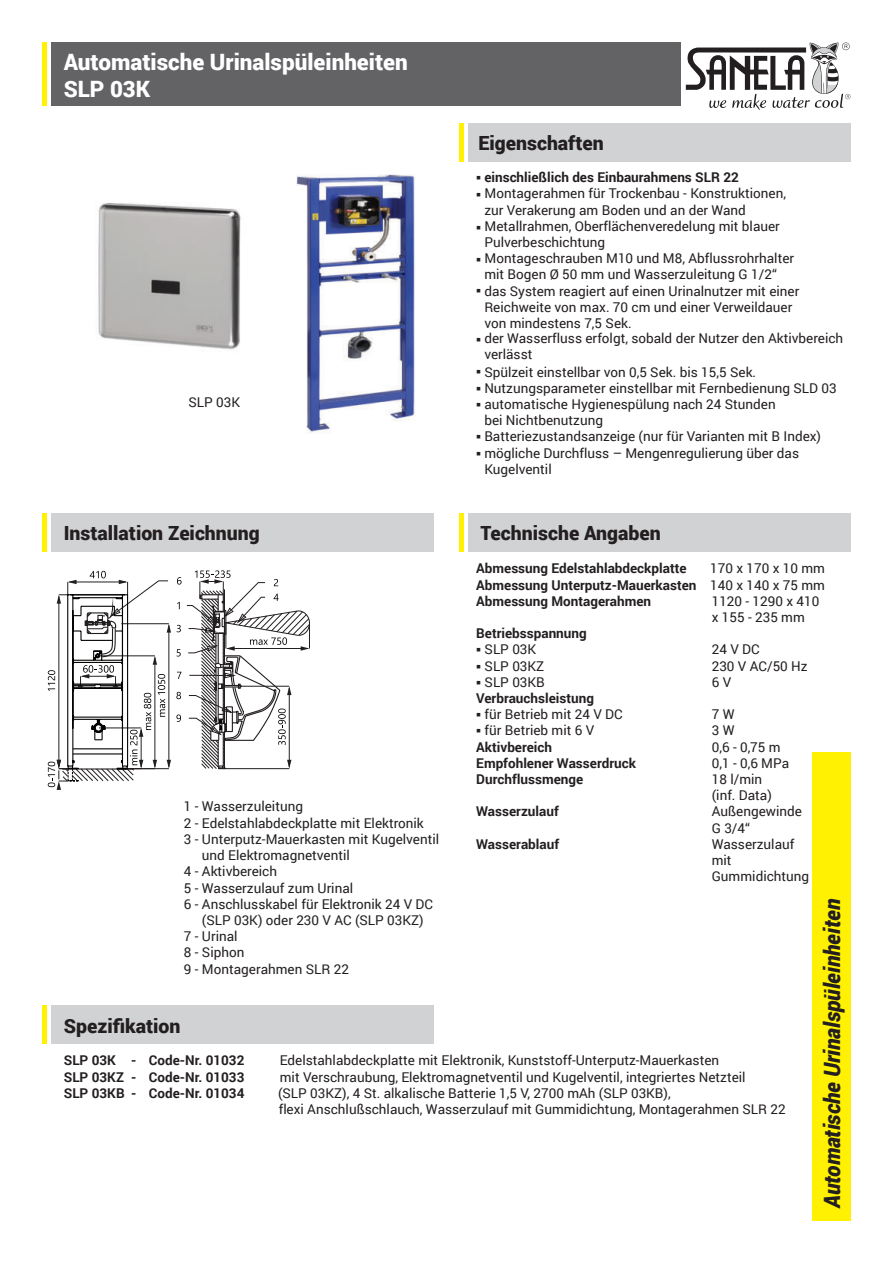
<style>
.page{position:relative;width:893px;height:1263px;background:#fff}
.page>*{position:absolute;margin:0;border:0;box-sizing:border-box;transform-origin:0 0}
.t1{font:900 22.5px/26.2px "Roboto";color:#fff}
.t2{font:italic 900 22.5px "Roboto";color:#231f20;scale:.95 1}
.t3{font:900 19.5px "Roboto";color:#231f20}
.t4{font:13.5px/16.2px "Roboto";color:#231f20}
.t5{font:700 13.5px/16.2px "Roboto";color:#231f20;text-align:justify}
.s1{font-weight:400}
</style>
<div class="page">
<div style="left:51px;top:43px;width:629px;height:63px;background:#636366"></div>
<div style="left:468px;top:123px;width:382px;height:39px;background:#d1d2d4"></div>
<div style="left:51px;top:513px;width:383px;height:39px;background:#d1d2d4"></div>
<div style="left:812px;top:752px;width:38px;height:468px;background:#fff101"></div>
<svg style="left:686px;top:43px;width:164px;height:67px"></svg>
<hr style="left:43px;top:43px;width:4px;height:63px;background:#fff101">
<hr style="left:43px;top:513px;width:4px;height:39px;background:#fff101">
<div style="left:468px;top:513px;width:382px;height:39px;background:#d1d2d4"></div>
<hr style="left:459px;top:513px;width:4px;height:39px;background:#fff101">
<hr style="left:459px;top:123px;width:4px;height:39px;background:#fff101">
<div style="left:51px;top:1006px;width:383px;height:38px;background:#d1d2d4"></div>
<hr style="left:43px;top:1006px;width:4px;height:38px;background:#fff101">
<img style="left:98px;top:203px;width:143px;height:147px">
<img style="left:296px;top:174px;width:120px;height:260px">
<svg style="left:48px;top:570px;width:262px;height:220px"></svg>
<h1 class="t1" style="left:64px;top:51px;width:345px">Automatische Urinalspüleinheiten<br>SLP 03K</h1>
<p class="t4" style="left:189px;top:395px;width:53px">SLP 03K</p>
<h2 class="t3" style="left:64px;top:525px;width:197px">Installation Zeichnung</h2>
<h2 class="t3" style="left:478px;top:135px;width:127px">Eigenschaften</h2>
<p class="t5" style="left:476px;top:170px;width:264px">○ einschließlich des Einbaurahmens SLR 22</p>
<p class="t4" style="left:484px;top:186px;width:303px;text-indent:-8px">○ Montagerahmen für Trockenbau - Konstruktionen, zur Verakerung am Boden und an der Wand</p>
<p class="t4" style="left:484px;top:217px;width:297px;text-indent:-8px">○ Metallrahmen, Oberflächenveredelung mit blauer<br>Pulverbeschichtung</p>
<p class="t4" style="left:484px;top:250px;width:311px;text-indent:-8px">○ Montageschrauben M10 und М8, Abflussrohrhalter mit Bogen Ø 50 mm und Wasserzuleitung G 1/2“</p>
<p class="t4" style="left:484px;top:284px;width:316px;text-indent:-8px">○ das System reagiert auf einen Urinalnutzer mit einer<br>Reichweite von max. 70 cm und einer Verweildauer von mindestens 7,5 Sek.</p>
<p class="t4" style="left:484px;top:330px;width:360px;text-indent:-8px">○ der Wasserfluss erfolgt, sobald der Nutzer den Aktivbereich verlässt</p>
<p class="t4" style="left:476px;top:363px;width:281px">○ Spülzeit einstellbar von 0,5 Sek. bis 15,5 Sek.</p>
<p class="t4" style="left:476px;top:381px;width:362px">○ Nutzungsparameter einstellbar mit Fernbedienung SLD 03</p>
<p class="t4" style="left:484px;top:397px;width:293px;text-indent:-8px">○ automatische Hygienespülung nach 24 Stunden bei Nichtbenutzung</p>
<p class="t4" style="left:476px;top:428px;width:346px">○ Batteriezustandsanzeige (nur für Varianten mit B Index)</p>
<p class="t4" style="left:484px;top:444px;width:316px;text-indent:-8px">○ mögliche Durchfluss – Mengenregulierung über das<br>Kugelventil</p>
<h2 class="t3" style="left:480px;top:525px;width:182px">Technische Angaben</h2>
<p class="t5" style="left:476px;top:562px;width:212px">Abmessung Edelstahlabdeckplatte</p>
<p class="t5" style="left:476px;top:562px;width:350px;text-indent:234px"><span class="s1">170 x 170 x 10 mm </span>Abmessung Unterputz-Mauerkasten <span class="s1">140 x 140 x 75 mm </span>Abmessung Montagerahmen</p>
<p class="t4" style="left:712px;top:592px;width:109px">1120 - 1290 x 410 x 155 - 235 mm</p>
<p class="t4" style="left:184px;top:800px;width:121px">1 - Wasserzuleitung</p>
<p class="t4" style="left:184px;top:816px;width:241px">2 - Edelstahlabdeckplatte mit Elektronik</p>
<p class="t4" style="left:184px;top:830px;width:257px">3 - Unterputz-Mauerkasten mit Kugelventil</p>
<p class="t4" style="left:202px;top:847px;width:149px">und Elektromagnetventil</p>
<p class="t4" style="left:184px;top:863px;width:95px">4 - Aktivbereich</p>
<p class="t4" style="left:184px;top:881px;width:171px">5 - Wasserzulauf zum Urinal</p>
<p class="t4" style="left:184px;top:895px;width:251px">6 - Anschlusskabel für Elektronik 24 V DC</p>
<p class="t4" style="left:202px;top:911px;width:223px">(SLP 03K) oder 230 V AC (SLP 03KZ)</p>
<p class="t4" style="left:184px;top:928px;width:55px">7 - Urinal</p>
<p class="t4" style="left:184px;top:944px;width:62px">8 - Siphon</p>
<p class="t4" style="left:184px;top:962px;width:167px">9 - Montagerahmen SLR 22</p>
<p class="t5" style="left:476px;top:626px;width:112px">Betriebsspannung</p>
<p class="t4" style="left:476px;top:643px;width:61px">○ SLP 03K</p>
<p class="t4" style="left:712px;top:643px;width:49px">24 V DC</p>
<p class="t4" style="left:476px;top:657px;width:70px">○ SLP 03KZ</p>
<p class="t4" style="left:712px;top:657px;width:97px">230 V AC/50 Hz</p>
<p class="t4" style="left:476px;top:675px;width:70px">○ SLP 03KB</p>
<p class="t4" style="left:712px;top:675px;width:21px">6 V</p>
<p class="t5" style="left:476px;top:691px;width:119px">Verbrauchsleistung</p>
<p class="t4" style="left:476px;top:706px;width:148px">○ für Betrieb mit 24 V DC</p>
<p class="t4" style="left:712px;top:706px;width:24px">7 W</p>
<p class="t4" style="left:476px;top:724px;width:120px">○ für Betrieb mit 6 V</p>
<p class="t4" style="left:712px;top:724px;width:24px">3 W</p>
<p class="t5" style="left:476px;top:740px;width:77px">Aktivbereich</p>
<p class="t4" style="left:712px;top:738px;width:70px">0,6 - 0,75 m</p>
<p class="t5" style="left:476px;top:756px;width:161px">Empfohlener Wasserdruck</p>
<p class="t4" style="left:712px;top:756px;width:79px">0,1 - 0,6 MPa</p>
<p class="t5" style="left:476px;top:771px;width:108px">Durchflussmenge</p>
<p class="t4" style="left:712px;top:771px;width:62px">18 l/min (inf. Data)</p>
<p class="t5" style="left:476px;top:805px;width:84px">Wasserzulauf</p>
<p class="t4" style="left:712px;top:803px;width:92px">Außengewinde<br>G 3/4“</p>
<p class="t5" style="left:476px;top:837px;width:84px">Wasserablauf</p>
<p class="t4" style="left:712px;top:837px;width:99px">Wasserzulauf mit<br>Gummidichtung</p>
<h2 class="t3" style="left:64px;top:1012px;width:118px">Spezifikation</h2>
<p class="t5" style="left:64px;top:1053px;width:182px">SLP 03K - Code-Nr. 01032</p>
<p class="t4" style="left:280px;top:1053px;width:441px">Edelstahlabdeckplatte mit Elektronik, Kunststoff-Unterputz-Mauerkasten</p>
<p class="t5" style="left:64px;top:1070px;width:182px">SLP 03KZ - Code-Nr. 01033</p>
<p class="t4" style="left:280px;top:1068px;width:467px">mit Verschraubung, Elektromagnetventil und Kugelventil, integriertes Netzteil</p>
<p class="t5" style="left:64px;top:1086px;width:182px">SLP 03KB - Code-Nr. 01034</p>
<p class="t4" style="left:278px;top:1084px;width:509px">(SLP 03KZ), 4 St. alkalische Batterie 1,5 V, 2700 mAh (SLP 03KB),<br>flexi Anschlußschlauch, Wasserzulauf mit Gummidichtung, Montagerahmen SLR 22</p>
<h1 class="t2" style="left:823px;top:1208px;width:326px;rotate:-90deg">Automatische Urinalspüleinheiten</h1>
</div>
